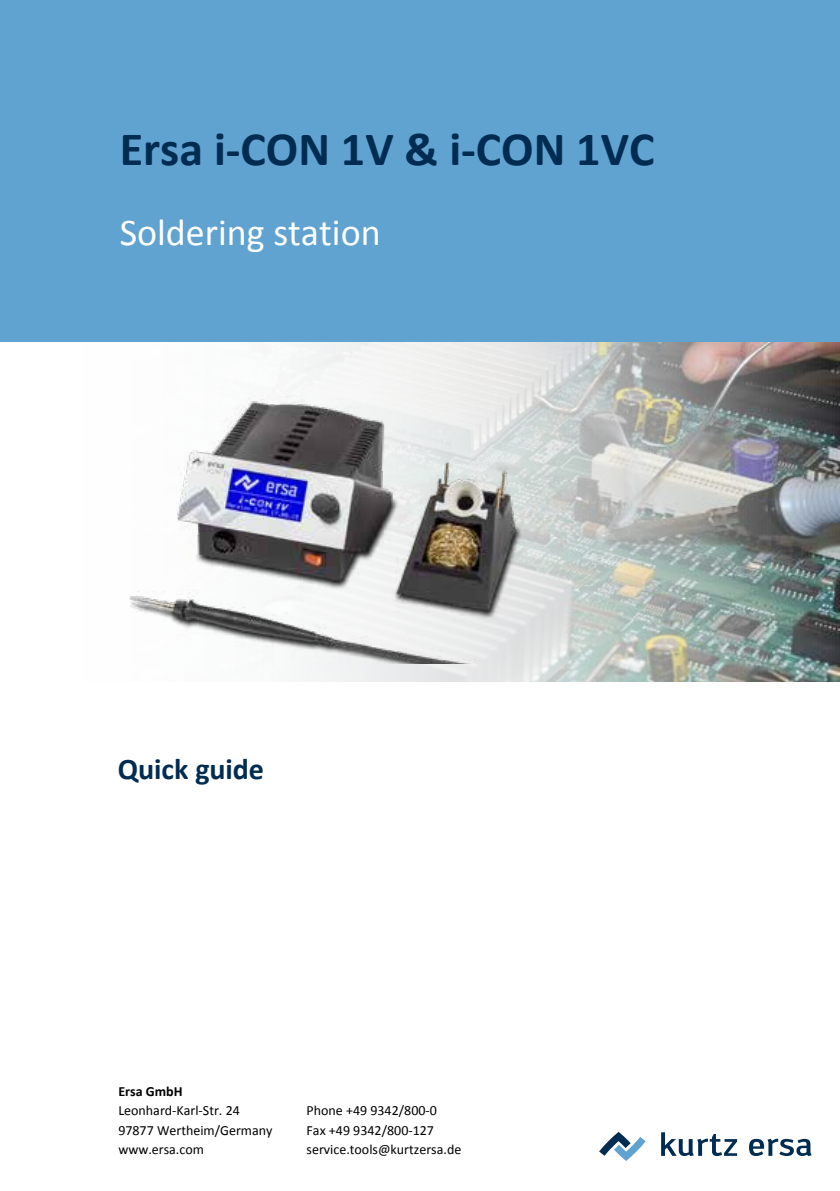
<style>
.page{position:relative;width:840px;height:1191px;background:#fff}
.page>*{position:absolute;margin:0;border:0;box-sizing:border-box;transform-origin:0 0}
.t1{font:700 48px "Calibri";color:#002c52}
.t2{font:38px "Calibri";color:#fff}
.t3{font:700 30px "Calibri";letter-spacing:-.005em;color:#002c52}
.t4{font:14px "Calibri";color:#000}
.t5{font:700 14px "Calibri";color:#000}
</style>
<div class="page">
<img style="left:0;top:341px;width:839px;height:340px">
<div style="left:0;top:0;width:839px;height:341px;background:#60a2d0"></div>
<svg style="left:661px;top:1132px;width:75px;height:24px"></svg>
<svg style="left:749px;top:1138px;width:62px;height:18px"></svg>
<svg style="left:599px;top:1132px;width:46px;height:29px"></svg>
<img style="left:108px;top:395px;width:419px;height:268px">
<h1 class="t1" style="left:120px;top:119px;width:536px">Ersa i-CON 1V &amp; i-CON 1VC</h1>
<h2 class="t2" style="left:120px;top:209px;width:262px">Soldering station</h2>
<h3 class="t3" style="left:118px;top:750px;width:148px">Quick guide</h3>
<p class="t5" style="left:118px;top:1082px;width:66px">Ersa GmbH</p>
<p class="t4" style="left:118px;top:1101px;width:123px">Leonhard-Karl-Str. 24</p>
<p class="t4" style="left:306px;top:1101px;width:132px">Phone +49 9342/800-0</p>
<p class="t4" style="left:118px;top:1121px;width:156px">97877 Wertheim/Germany</p>
<p class="t4" style="left:306px;top:1121px;width:129px">Fax +49 9342/800-127</p>
<p class="t4" style="left:118px;top:1140px;width:87px">www.ersa.com</p>
<p class="t4" style="left:306px;top:1140px;width:156px">service.tools@kurtzersa.de</p>
</div>
